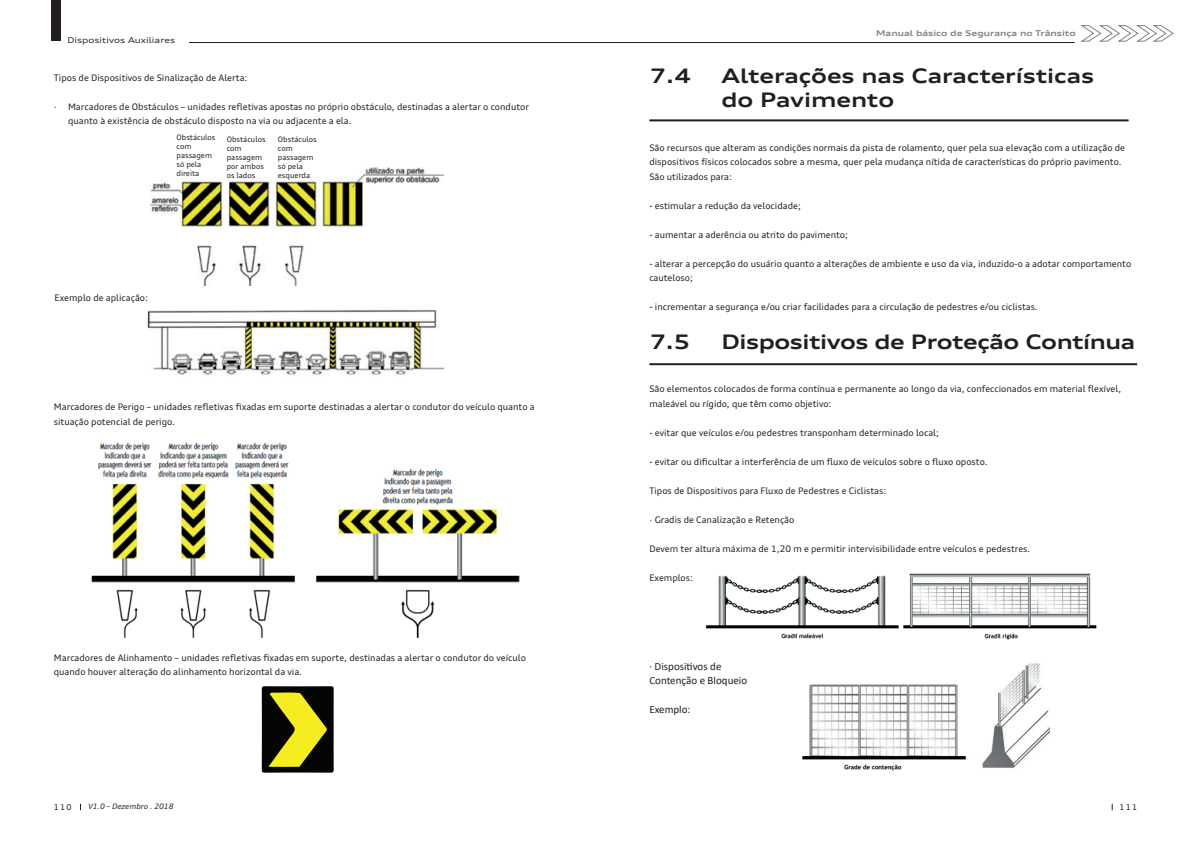
<style>
.page{position:relative;width:1191px;height:842px;background:#fff}
.page>*{position:absolute;margin:0;border:0;box-sizing:border-box;transform-origin:0 0}
.t1{font:700 expanded 20px/24px "Audi Type";letter-spacing:-.01em;color:#231f20}
.t2{font:11px/14.5px "Calibri";color:#231f20}
.t3{font:9px/14.5px "Audi Type";color:#231f20}
.t4{font:700 expanded 8px "Audi Type";color:#808285}
.t5{font:expanded 8px "Audi Type";color:#231f20}
.t6{font:8px "Audi Type";letter-spacing:.15em;color:#231f20}
.t7{font:7.5px/9px "Audi Type";color:#231f20}
.t8{font:italic 7.5px "Audi Type";color:#231f20}
</style>
<div class="page">
<hr style="left:649px;top:119px;width:479px;height:2px;background:#231f20">
<hr style="left:649px;top:363px;width:488px;height:2px;background:#231f20">
<img style="left:150px;top:167px;width:295px;height:119px">
<img style="left:147px;top:309px;width:298px;height:68px">
<img style="left:91px;top:442px;width:429px;height:197px">
<svg style="left:262px;top:686px;width:72px;height:87px;background:#615e12"></svg>
<img style="left:706px;top:574px;width:391px;height:66px">
<img style="left:802px;top:663px;width:247px;height:108px">
<div style="left:52px;top:0;width:9px;height:41px;background:#231f20"></div>
<hr style="left:189px;top:42px;width:885px;height:1px;background:#231f20">
<svg style="left:1080px;top:25px;width:93px;height:17px"></svg>
<p class="t5" style="left:67px;top:35px;width:109px">Dispositivos Auxiliares</p>
<p class="t3" style="left:54px;top:70px;width:195px">Tipos de Dispositivos de Sinalização de Alerta:</p>
<p class="t3" style="left:68px;top:99px;width:462px;text-indent:-14px">· Marcadores de Obstáculos – unidades refletivas apostas no próprio obstáculo, destinadas a alertar o condutor quanto à existência de obstáculo disposto na via ou adjacente a ela.</p>
<p class="t7" style="left:176px;top:133px;width:40px">Obstáculos com passagem só pela direita</p>
<p class="t7" style="left:278px;top:134px;width:40px">Obstáculos com passagem só pela esquerda</p>
<p class="t7" style="left:227px;top:134px;width:40px">Obstáculos com passagem por ambos os lados</p>
<p class="t3" style="left:55px;top:290px;width:95px">Exemplo de aplicação:</p>
<p class="t3" style="left:54px;top:400px;width:482px">Marcadores de Perigo – unidades refletivas fixadas em suporte destinadas a alertar o condutor do veículo quanto a situação potencial de perigo.</p>
<p class="t4" style="left:876px;top:28px;width:201px">Manual básico de Segurança no Trânsito</p>
<h1 class="t1" style="left:649px;top:64px;width:43px">7.4</h1>
<h1 class="t1" style="left:721px;top:64px;width:374px">Alterações nas Características do Pavimento</h1>
<p class="t3" style="left:649px;top:140px;width:477px">São recursos que alteram as condições normais da pista de rolamento, quer pela sua elevação com a utilização de dispositivos físicos colocados sobre a mesma, quer pela mudança nítida de características do próprio pavimento.<br>São utilizados para:</p>
<p class="t3" style="left:649px;top:198px;width:153px">- estimular a redução da velocidade;</p>
<p class="t3" style="left:649px;top:227px;width:200px">- aumentar a aderência ou atrito do pavimento;</p>
<p class="t3" style="left:649px;top:256px;width:483px">- alterar a percepção do usuário quanto a alterações de ambiente e uso da via, induzido-o a adotar comportamento cauteloso;</p>
<p class="t3" style="left:649px;top:300px;width:390px">- incrementar a segurança e/ou criar facilidades para a circulação de pedestres e/ou ciclistas.</p>
<h1 class="t1" style="left:649px;top:329px;width:42px">7.5</h1>
<h1 class="t1" style="left:721px;top:329px;width:415px">Dispositivos de Proteção Contínua</h1>
<p class="t3" style="left:649px;top:382px;width:473px">São elementos colocados de forma contínua e permanente ao longo da via, confeccionados em material flexível, maleável ou rígido, que têm como objetivo:</p>
<p class="t3" style="left:649px;top:425px;width:291px">- evitar que veículos e/ou pedestres transponham determinado local;</p>
<p class="t3" style="left:649px;top:454px;width:340px">- evitar ou dificultar a interferência de um fluxo de veículos sobre o fluxo oposto.</p>
<p class="t3" style="left:649px;top:483px;width:238px">Tipos de Dispositivos para Fluxo de Pedestres e Ciclistas:</p>
<p class="t3" style="left:649px;top:512px;width:147px">· Gradis de Canalização e Retenção</p>
<p class="t3" style="left:649px;top:541px;width:382px">Devem ter altura máxima de 1,20 m e permitir intervisibilidade entre veículos e pedestres.</p>
<p class="t3" style="left:649px;top:570px;width:45px">Exemplos:</p>
<p class="t3" style="left:54px;top:650px;width:473px">Marcadores de Alinhamento – unidades refletivas fixadas em suporte, destinadas a alertar o condutor do veículo quando houver alteração do alinhamento horizontal da via.</p>
<p class="t2" style="left:649px;top:658px;width:99px">· Dispositivos de<br>Contenção e Bloqueio</p>
<p class="t2" style="left:649px;top:702px;width:43px">Exemplo:</p>
<p class="t6" style="left:54px;top:802px;width:19px">110</p>
<p class="t8" style="left:88px;top:802px;width:87px">V1.0 – Dezembro . 2018</p>
<p class="t6" style="left:1119px;top:802px;width:19px">111</p>
</div>
